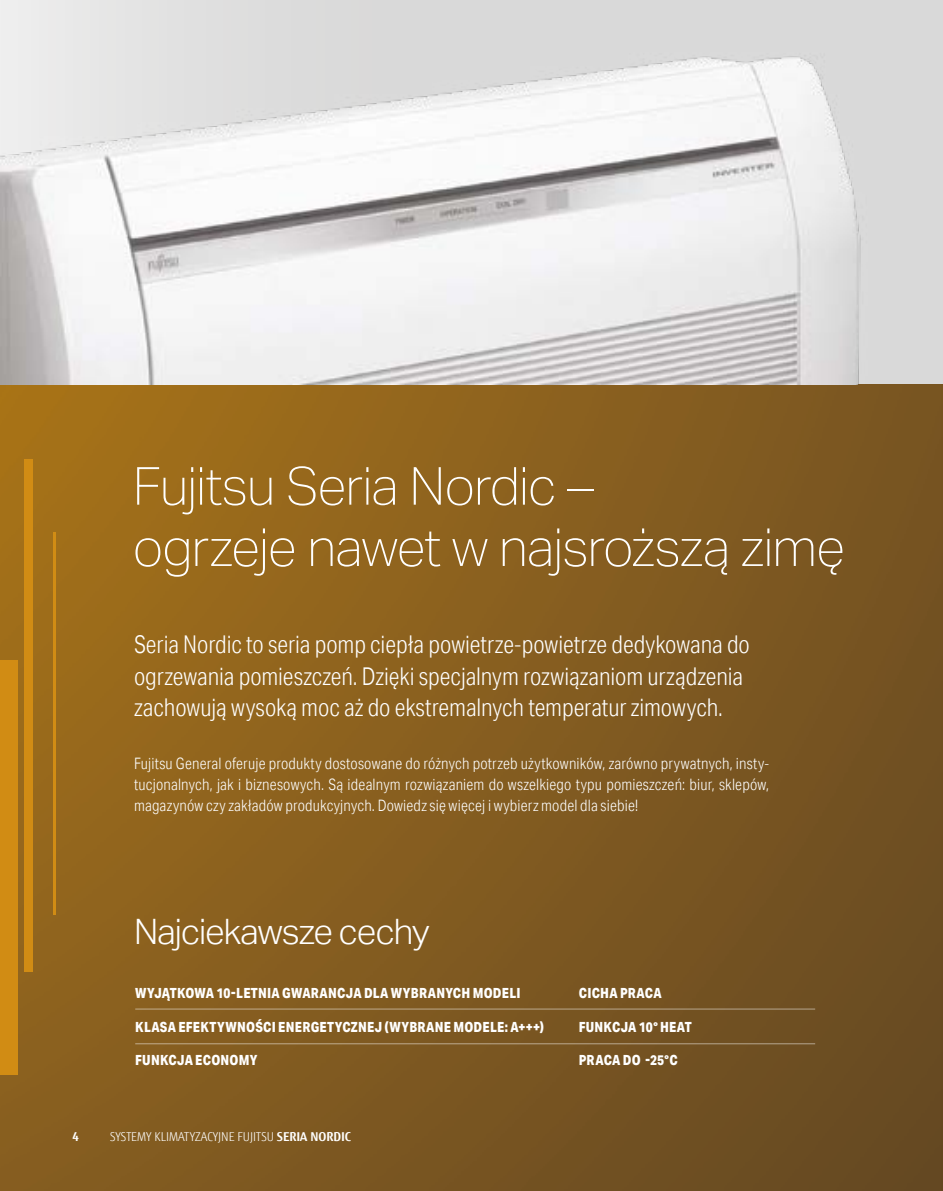
<style>
.page{position:relative;width:943px;height:1191px;background:#fff}
.page>*{position:absolute;margin:0;border:0;box-sizing:border-box;transform-origin:0 0}
.t1{font:100 52.5px/61.2px "Aktiv Grotesk";letter-spacing:-.015em;color:#fff}
.t2{font:300 35px "Aktiv Grotesk";letter-spacing:-.03em;color:#fff}
.t3{font:300 24.5px/31.5px "Aktiv Grotesk Cd";letter-spacing:-.005em;color:#fff}
.t4{font:300 15.75px/21px "Aktiv Grotesk Cd";letter-spacing:.01em;color:#fff;text-align:justify}
.t5{font:800 14px "Aktiv Grotesk Cd";letter-spacing:.02em;color:#fff}
.t6{font:300 12.25px "Fujitsu Sans";color:#fff;scale:.96 1}
.t7{font:700 12.25px "Fujitsu Sans";color:#fff}
.s1{font-weight:700}
</style>
<div class="page">
<img style="left:0;top:0;width:943px;height:1191px">
<hr style="left:135px;top:1008px;width:680px;height:1px;background:#fff">
<hr style="left:135px;top:1043px;width:680px;height:1px;background:#fff">
<div style="left:0;top:660px;width:17px;height:414px;background:#d18c14"></div>
<div style="left:24px;top:459px;width:8px;height:512px;background:#d18c14"></div>
<hr style="left:53px;top:532px;width:2px;height:383px;background:#d18c14">
<h1 class="t1" style="left:133px;top:455px;width:713px">Fujitsu Seria Nordic –<br>ogrzeje nawet w najsroższą zimę</h1>
<h3 class="t3" style="left:134px;top:628px;width:617px">Seria Nordic to seria pomp ciepła powietrze-powietrze dedykowana do ogrzewania pomieszczeń. Dzięki specjalnym rozwiązaniom urządzenia zachowują wysoką moc aż do ekstremalnych temperatur zimowych.</h3>
<p class="t4" style="left:134px;top:752px;width:636px">Fujitsu General oferuje produkty dostosowane do różnych potrzeb użytkowników, zarówno prywatnych, insty&shy;tucjonalnych, jak i biznesowych. Są idealnym rozwiązaniem do wszelkiego typu pomieszczeń: biur, sklepów, magazynów czy zakładów produkcyjnych. Dowiedz się więcej i wybierz model dla siebie!</p>
<h2 class="t2" style="left:134px;top:911px;width:297px">Najciekawsze cechy</h2>
<p class="t5" style="left:135px;top:984px;width:387px">WYJĄTKOWA 10-LETNIA GWARANCJA DLA WYBRANYCH MODELI</p>
<p class="t5" style="left:135px;top:1017px;width:410px">KLASA EFEKTYWNOŚCI ENERGETYCZNEJ (WYBRANE MODELE: A+++)</p>
<p class="t5" style="left:135px;top:1051px;width:124px">FUNKCJA ECONOMY</p>
<p class="t7" style="left:73px;top:1129px;width:8px">4</p>
<p class="t6" style="left:110px;top:1129px;width:253px">SYSTEMY KLIMATYZACYJNE FUJITSU <span class="s1">SERIA NORDIC</span></p>
<p class="t5" style="left:579px;top:984px;width:84px">CICHA PRACA</p>
<p class="t5" style="left:579px;top:1017px;width:115px">FUNKCJA 10° HEAT</p>
<p class="t5" style="left:579px;top:1051px;width:100px">PRACA DO -25°C</p>
</div>
